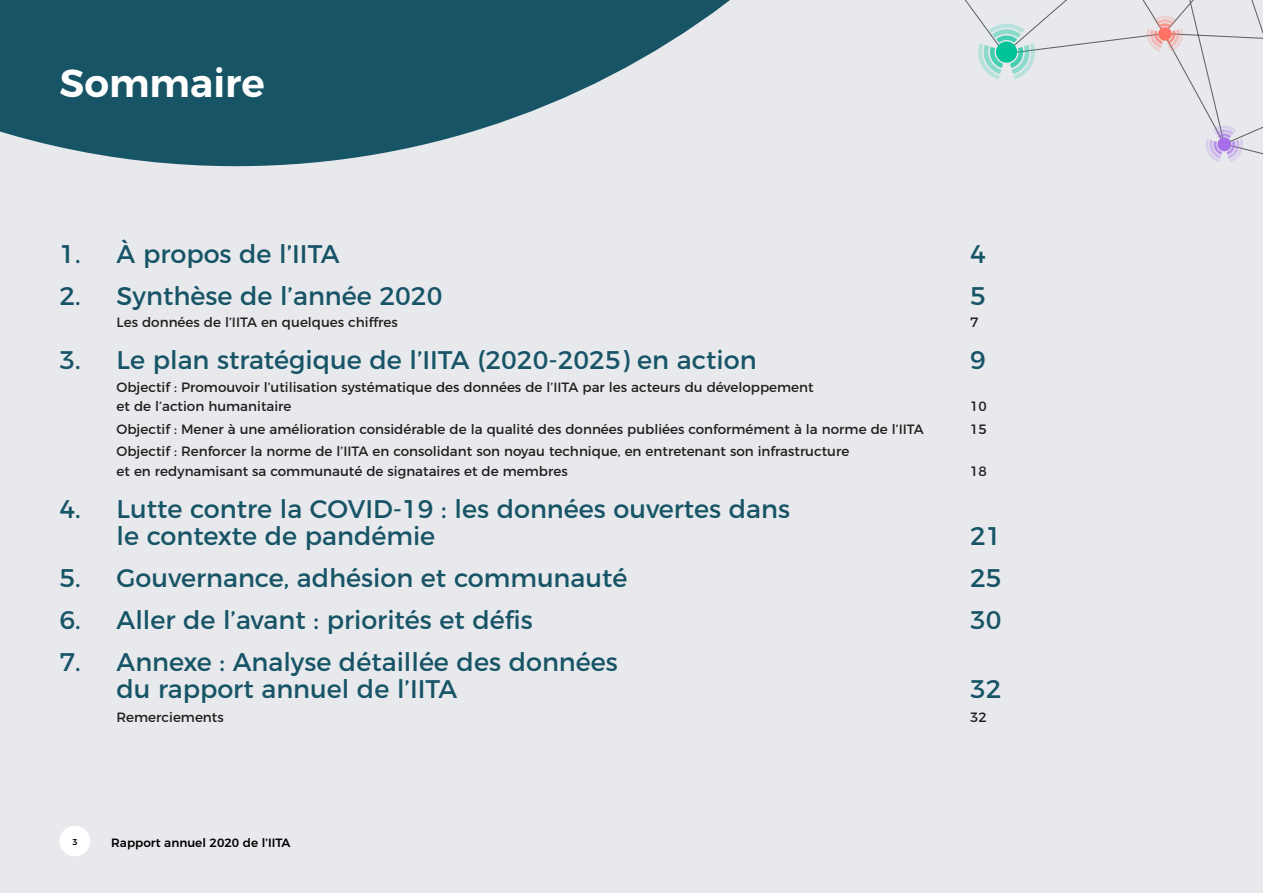
<style>
.page{position:relative;width:1263px;height:893px;background:#e7e9ed}
.page>*{position:absolute;margin:0;border:0;box-sizing:border-box;transform-origin:0 0}
.t1{font:600 39px "Montserrat";color:#fff}
.t2{font:25.5px/27px "Montserrat";color:#175466}
.t3{font:13.5px/19.5px "Montserrat";color:#201f1d}
.t4{font:500 12px "Montserrat";color:#000}
.t5{font:500 8.4px "Montserrat";color:#000}
</style>
<div class="page">
<div style="left:60px;top:826px;width:30px;height:30px;background:#fff;border-radius:50%"></div>
<svg style="left:0;top:0;width:730px;height:166px;fill:#175466"></svg>
<svg style="left:965px;top:0;width:298px;height:162px"></svg>
<h1 class="t1" style="left:60px;top:52px;width:207px">Sommaire</h1>
<h2 class="t2" style="left:60px;top:238px;width:281px">1. À propos de l’IITA</h2>
<h2 class="t2" style="left:970px;top:238px;width:17px">4</h2>
<h2 class="t2" style="left:60px;top:280px;width:384px">2. Synthèse de l’année 2020</h2>
<h2 class="t2" style="left:970px;top:280px;width:17px">5</h2>
<p class="t3" style="left:117px;top:312px;width:283px">Les données de l’IITA en quelques chiffres</p>
<p class="t3" style="left:970px;top:312px;width:10px">7</p>
<h2 class="t2" style="left:60px;top:345px;width:698px">3. Le plan stratégique de l’IITA (2020-2025) en action</h2>
<h2 class="t2" style="left:970px;top:345px;width:17px">9</h2>
<p class="t3" style="left:117px;top:376px;width:698px">Objectif : Promouvoir l’utilisation systématique des données de l’IITA par les acteurs du développement et de l’action humanitaire</p>
<p class="t3" style="left:970px;top:396px;width:18px">10</p>
<p class="t3" style="left:117px;top:418px;width:809px">Objectif : Mener à une amélioration considérable de la qualité des données publiées conformément à la norme de l’IITA</p>
<p class="t3" style="left:970px;top:418px;width:18px">15</p>
<p class="t3" style="left:117px;top:441px;width:734px">Objectif : Renforcer la norme de l’IITA en consolidant son noyau technique, en entretenant son infrastructure et en redynamisant sa communauté de signataires et de membres</p>
<p class="t3" style="left:970px;top:460px;width:18px">18</p>
<h2 class="t2" style="left:117px;top:493px;width:675px;text-indent:-57px">4. Lutte contre la COVID-19 : les données ouvertes dans le contexte de pandémie</h2>
<h2 class="t2" style="left:970px;top:520px;width:33px">21</h2>
<h2 class="t2" style="left:60px;top:562px;width:569px">5. Gouvernance, adhésion et communauté</h2>
<h2 class="t2" style="left:970px;top:562px;width:33px">25</h2>
<h2 class="t2" style="left:60px;top:604px;width:475px">6. Aller de l’avant : priorités et défis</h2>
<h2 class="t2" style="left:970px;top:604px;width:33px">30</h2>
<h2 class="t2" style="left:117px;top:646px;width:503px;text-indent:-57px">7. Annexe : Analyse détaillée des données du rapport annuel de l’IITA</h2>
<h2 class="t2" style="left:970px;top:673px;width:33px">32</h2>
<p class="t3" style="left:117px;top:706px;width:109px">Remerciements</p>
<p class="t3" style="left:970px;top:706px;width:18px">32</p>
<p class="t5" style="left:72px;top:835px;width:7px">3</p>
<p class="t4" style="left:111px;top:833px;width:181px">Rapport annuel 2020 de l’IITA</p>
</div>
